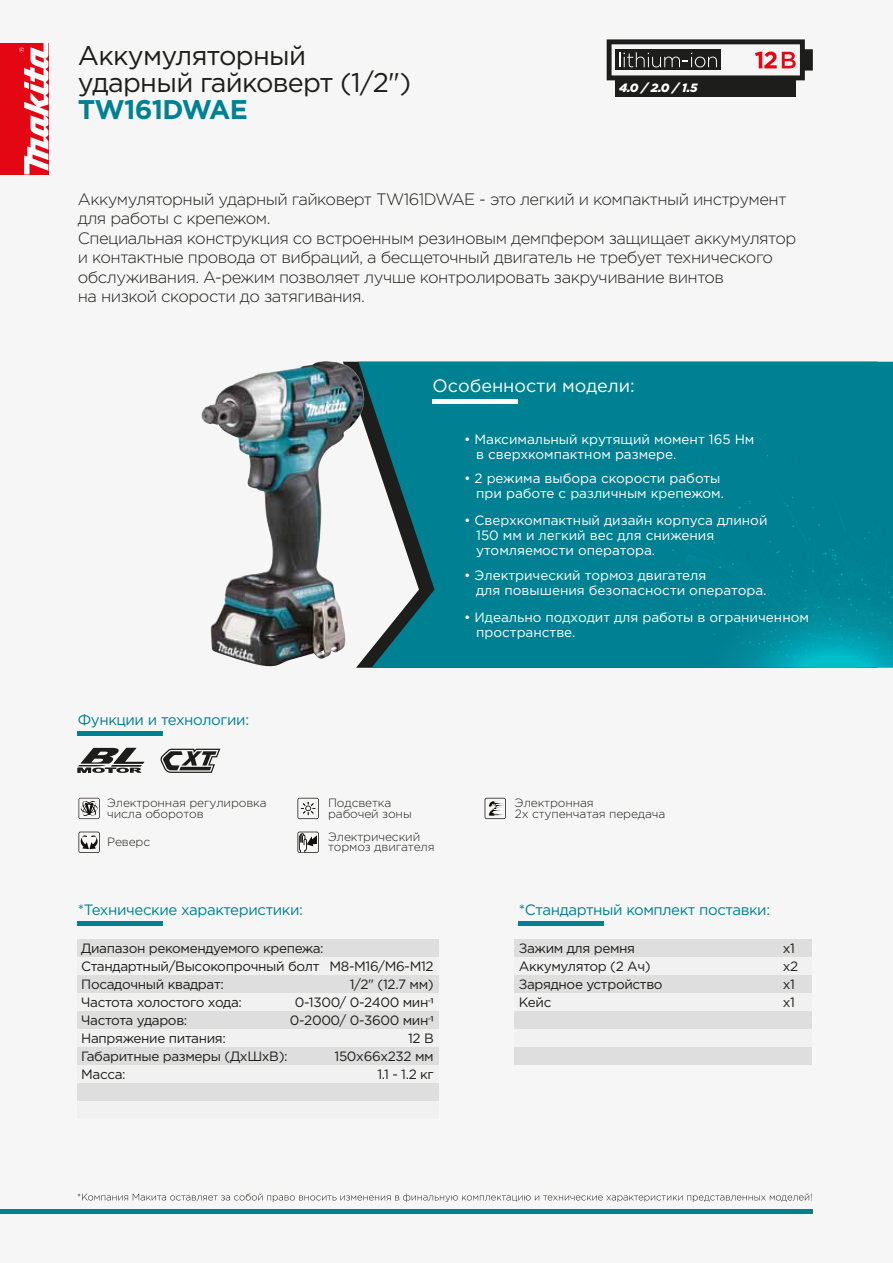
<style>
.page{position:relative;width:893px;height:1263px;background:#f6f6f6}
.page>*{position:absolute;margin:0;border:0;box-sizing:border-box;transform-origin:0 0}
.t1{font:27px/27px "Gotham Pro";letter-spacing:-.025em;color:#1d1d1b}
.t2{font:18px "Gotham Pro";color:#fff}
.t3{font:300 16.5px/19.5px "Gotham Pro";letter-spacing:-.03em;color:#1d1d1b}
.t4{font:15px "Gotham Pro";letter-spacing:-.025em;color:#008193}
.t5{font:13.5px/15px "Gotham Pro";color:#fff}
.t6{font:13.5px/18px "Gotham Pro";letter-spacing:-.025em;color:#1d1d1b}
.t7{font:300 12px/10.5px "Gotham Pro";letter-spacing:-.01em;color:#1d1d1b}
.t8{font:italic 900 12px "Gotham Pro";color:#fff}
.s1{font-weight:700;color:#008193}
.s2{font-family:"Myriad Pro"}
</style>
<div class="page">
<svg style="left:358px;top:362px;width:535px;height:306px;fill:#008193"></svg>
<div style="left:499px;top:363px;width:394px;height:305px;background:#008193"></div>
<div style="left:0;top:43px;width:48px;height:131px;background:#e30613"></div>
<svg style="left:19px;top:43px;width:29px;height:131px"></svg>
<hr style="left:0;top:1209px;width:813px;height:4px;background:#008193">
<div style="left:78px;top:939px;width:361px;height:17px;background:#dedede"></div>
<div style="left:78px;top:957px;width:361px;height:17px;background:#ededed"></div>
<div style="left:78px;top:975px;width:361px;height:17px;background:#dedede"></div>
<div style="left:78px;top:993px;width:361px;height:17px;background:#ededed"></div>
<div style="left:78px;top:1011px;width:361px;height:17px;background:#dedede"></div>
<div style="left:78px;top:1029px;width:361px;height:17px;background:#ededed"></div>
<div style="left:78px;top:1047px;width:361px;height:17px;background:#dedede"></div>
<div style="left:78px;top:1065px;width:361px;height:17px;background:#ededed"></div>
<div style="left:78px;top:1083px;width:361px;height:17px;background:#dedede"></div>
<div style="left:78px;top:1101px;width:361px;height:17px;background:#ededed"></div>
<div style="left:514px;top:939px;width:298px;height:17px;background:#dedede"></div>
<div style="left:514px;top:957px;width:298px;height:17px;background:#ededed"></div>
<div style="left:514px;top:975px;width:298px;height:17px;background:#dedede"></div>
<div style="left:514px;top:993px;width:298px;height:17px;background:#ededed"></div>
<div style="left:514px;top:1011px;width:298px;height:17px;background:#dedede"></div>
<div style="left:514px;top:1029px;width:298px;height:17px;background:#ededed"></div>
<div style="left:514px;top:1047px;width:298px;height:17px;background:#dedede"></div>
<svg style="left:78px;top:1193px;width:734px;height:9px"></svg>
<hr style="left:78px;top:921px;width:85px;height:4px;background:#008193">
<hr style="left:519px;top:921px;width:85px;height:4px;background:#008193">
<div style="left:78px;top:731px;width:85px;height:5px;background:#008193"></div>
<hr style="left:432px;top:399px;width:86px;height:4px;background:#fff">
<svg style="left:78px;top:748px;width:66px;height:25px"></svg>
<svg style="left:160px;top:749px;width:60px;height:24px"></svg>
<img style="left:201px;top:361px;width:164px;height:306px">
<svg style="left:78px;top:832px;width:22px;height:21px"></svg>
<svg style="left:297px;top:832px;width:22px;height:21px"></svg>
<svg style="left:78px;top:798px;width:22px;height:21px"></svg>
<svg style="left:297px;top:798px;width:22px;height:21px"></svg>
<svg style="left:485px;top:798px;width:21px;height:21px"></svg>
<div style="left:615px;top:80px;width:180px;height:17px;background:#1d1d1b"></div>
<svg style="left:607px;top:39px;width:206px;height:41px"></svg>
<p class="t1" style="left:78px;top:42px;width:335px">Аккумуляторный ударный гайковерт (1/2")<br><span class="s1">TW161DWAE</span></p>
<p class="t8" style="left:619px;top:81px;width:80px">4.0 / 2.0 / 1.5</p>
<p class="t3" style="left:78px;top:189px;width:720px">Аккумуляторный ударный гайковерт TW161DWAE - это легкий и компактный инструмент для работы с крепежом.<br>Специальная конструкция со встроенным резиновым демпфером защищает аккумулятор и контактные провода от вибраций, а бесщеточный двигатель не требует технического обслуживания. A-режим позволяет лучше контролировать закручивание винтов<br>на низкой скорости до затягивания.</p>
<p class="t2" style="left:432px;top:375px;width:204px">Особенности модели:</p>
<p class="t5" style="left:476px;top:431px;width:280px;text-indent:-12px">• Максимальный крутящий момент 165 Нм в сверхкомпактном размере.</p>
<p class="t5" style="left:464px;top:471px;width:262px;text-align:right">• 2 режима выбора скорости работы при работе с различным крепежом.</p>
<p class="t5" style="left:476px;top:513px;width:293px;text-indent:-12px">• Сверхкомпактный дизайн корпуса длиной<br>150 мм и легкий вес для снижения утомляемости оператора.</p>
<p class="t5" style="left:476px;top:568px;width:292px;text-indent:-12px">• Электрический тормоз двигателя<br>для повышения безопасности оператора.</p>
<p class="t4" style="left:78px;top:712px;width:173px">Функции и технологии:</p>
<p class="t7" style="left:107px;top:798px;width:161px">Электронная регулировка числа оборотов</p>
<p class="t7" style="left:107px;top:837px;width:45px">Реверс</p>
<p class="t4" style="left:78px;top:901px;width:227px">*Технические характеристики:</p>
<p class="t7" style="left:328px;top:798px;width:85px">Подсветка рабочей зоны</p>
<p class="t7" style="left:328px;top:831px;width:108px">Электрический тормоз двигателя</p>
<p class="t6" style="left:81px;top:939px;width:244px">Диапазон рекомендуемого крепежа:<br>Стандартный/Высокопрочный болт<br>Посадочный квадрат:<br>Частота холостого хода:<br>Частота ударов:<br>Напряжение питания:<br>Габаритные размеры (ДхШхВ):<br>Масса:</p>
<p class="t6" style="left:290px;top:957px;width:145px;text-align:right">М8-М16/М6-М12<br>1/2" (12.7 мм)<br>0-1300/ 0-2400 мин<span class="s2">-1<br></span>0-2000/ 0-3600 мин<span class="s2">-1<br></span>12 В<br>150x66x232 мм<br>1.1 - 1.2 кг</p>
<p class="t5" style="left:476px;top:610px;width:334px;text-indent:-12px">• Идеально подходит для работы в ограниченном пространстве.</p>
<p class="t7" style="left:515px;top:798px;width:152px">Электронная<br>2х ступенчатая передача</p>
<p class="t4" style="left:519px;top:901px;width:253px">*Стандартный комплект поставки:</p>
<p class="t6" style="left:519px;top:939px;width:145px">Зажим для ремня<br>Аккумулятор (2 Ач)<br>Зарядное устройство<br>Кейс</p>
<p class="t6" style="left:783px;top:939px;width:17px">х1 х2 х1 х1</p>
</div>
